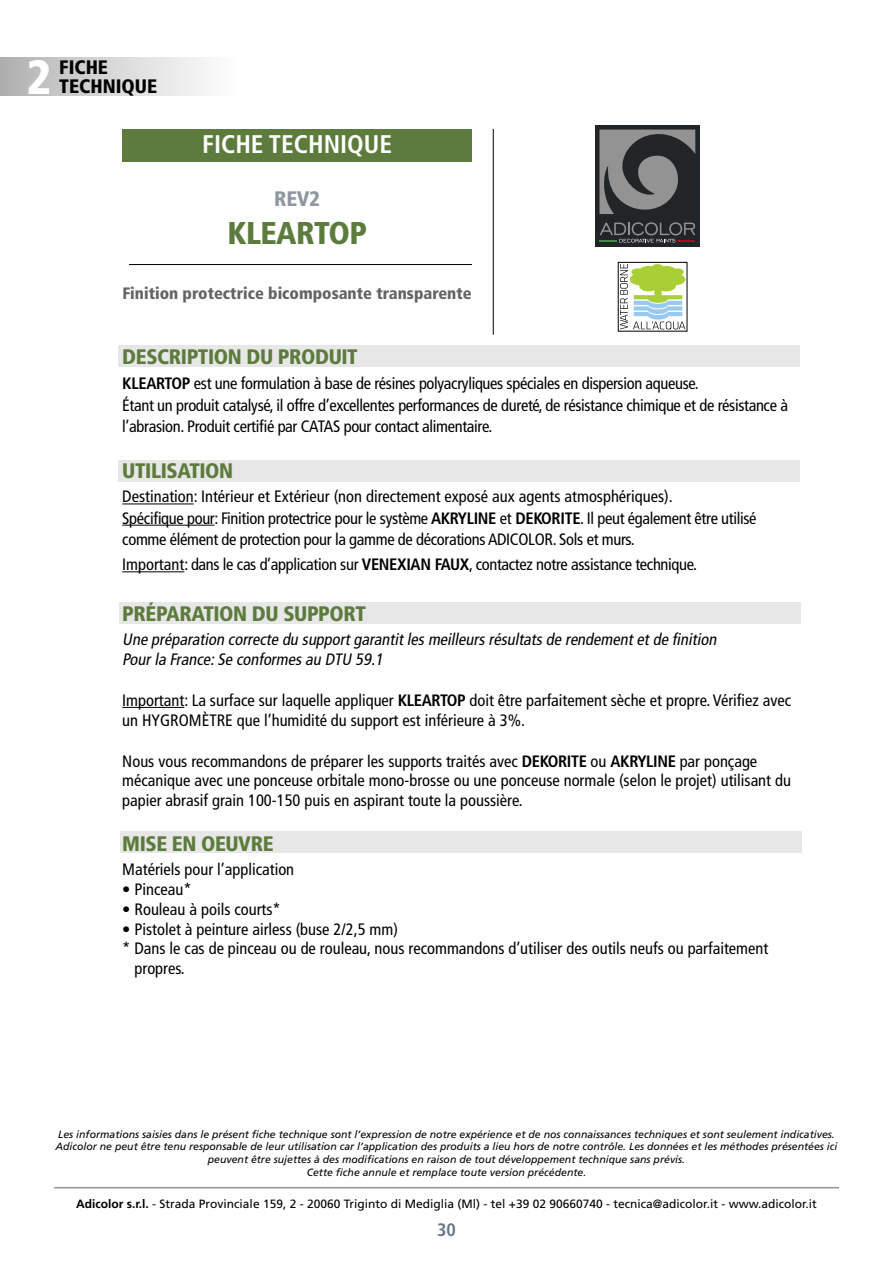
<style>
.page{position:relative;width:893px;height:1263px;background:#fff}
.page>*{position:absolute;margin:0;border:0;box-sizing:border-box;transform-origin:0 0}
.t1{font:900 condensed 48px "Frutiger LT Std";color:#fff}
.t2{font:900 condensed 31.5px "Frutiger LT Std";letter-spacing:-.02em;color:#5c7b3c}
.t3{font:700 condensed 25.5px "Frutiger";color:#fff}
.t4{font:900 condensed 21px "Frutiger LT Std";letter-spacing:-.02em;color:#5c7b3c}
.t5{font:900 condensed 21px "Frutiger LT Std";color:#8f97a2}
.t6{font:900 condensed 19.5px/19.5px "Frutiger LT Std";color:#000}
.t7{font:700 condensed 18px "Frutiger LT Std";color:#657584}
.t8{font:condensed 16.5px/19.8px "Frutiger LT Std";color:#000}
.t9{font:condensed 16.5px/21.1px "Frutiger LT Std";letter-spacing:-.02em;color:#000}
.t10{font:italic condensed 16.5px "Frutiger LT Std";color:#000}
.t11{font:900 condensed 16.5px "Frutiger LT Std";color:#636363}
.t12{font:12px "Frutiger LT Std";color:#000}
.t13{font:italic 10.5px/12.6px "Frutiger LT Std";color:#000;text-align:center}
.s1{font-weight:700}
</style>
<div class="page">
<div style="left:120px;top:831px;width:682px;height:21px;background:#e7e7e7"></div>
<div style="left:119px;top:602px;width:682px;height:22px;background:#e7e7e7"></div>
<div style="left:118px;top:460px;width:682px;height:21px;background:#e7e7e7"></div>
<hr style="left:493px;top:129px;width:1px;height:206px;background:#000">
<hr style="left:129px;top:264px;width:343px;height:1px;background:#000">
<div style="left:595px;top:125px;width:104px;height:122px;background:#212528"></div>
<svg style="left:599px;top:130px;width:96px;height:113px"></svg>
<svg style="left:620px;top:264px;width:65px;height:65px"></svg>
<div style="left:118px;top:346px;width:682px;height:21px;background:#e7e7e7"></div>
<hr style="left:122px;top:503px;width:72px;height:1px;background:#000">
<hr style="left:122px;top:525px;width:92px;height:1px;background:#000">
<hr style="left:122px;top:571px;width:62px;height:1px;background:#000">
<hr style="left:122px;top:707px;width:62px;height:1px;background:#000">
<div style="left:122px;top:129px;width:350px;height:32px;background:#5c7b3c"></div>
<hr style="left:54px;top:1187px;width:785px;height:1px;background:#939393">
<div style="left:0;top:57px;width:244px;height:39px;background:linear-gradient(to right,#b2b2b2,#fff)"></div>
<p class="t1" style="left:26px;top:49px;width:26px">2</p>
<p class="t6" style="left:59px;top:57px;width:99px">FICHE<br>TECHNIQUE</p>
<p class="t3" style="left:170px;top:129px;width:256px">TECHNICAL DATA SHEET</p>
<p class="t5" style="left:274px;top:186px;width:47px">REV2</p>
<p class="t2" style="left:227px;top:214px;width:141px">KLEARTOP</p>
<p class="t3" style="left:202px;top:129px;width:191px">FICHE TECHNIQUE</p>
<p class="t11" style="left:122px;top:283px;width:351px">Finition protectrice bicomposante transparente</p>
<p class="t4" style="left:122px;top:344px;width:237px">DESCRIPTION DU PRODUIT</p>
<p class="t9" style="left:122px;top:373px;width:667px"><span class="s1">KLEARTOP</span> est une formulation à base de résines polyacryliques spéciales en dispersion aqueuse.<br>Étant un produit catalysé, il offre d’excellentes performances de dureté, de résistance chimique et de résistance à l’abrasion. Produit certifié par CATAS pour contact alimentaire.</p>
<p class="t4" style="left:122px;top:458px;width:112px">UTILISATION</p>
<p class="t8" style="left:122px;top:487px;width:552px">Destination: Intérieur et Extérieur (non directement exposé aux agents atmosphériques).</p>
<p class="t9" style="left:122px;top:507px;width:636px">Spécifique pour: Finition protectrice pour le système <span class="s1">AKRYLINE</span> et <span class="s1">DEKORITE</span>. Il peut également être utilisé comme élément de protection pour la gamme de décorations ADICOLOR. Sols et murs.</p>
<p class="t9" style="left:122px;top:554px;width:576px">Important: dans le cas d’application sur <span class="s1">VENEXIAN FAUX</span>, contactez notre assistance technique.</p>
<p class="t4" style="left:122px;top:601px;width:245px">PRÉPARATION DU SUPPORT</p>
<p class="t10" style="left:122px;top:630px;width:599px">Une préparation correcte du supportgarantitlesmeilleursrésultatsde rendementetde finition</p>
<p class="t10" style="left:122px;top:649px;width:266px">Pourla France:Se conformesau DTU 59.1</p>
<p class="t8" style="left:122px;top:690px;width:670px">Important: La surface sur laquelle appliquer <span class="s1">KLEARTOP</span> doit être parfaitement sèche et propre. Vérifiez avec un HYGROMÈTRE que l’humidité du support est inférieure à 3%.</p>
<p class="t8" style="left:122px;top:751px;width:670px">Nous vous recommandons de préparer les supports traités avec <span class="s1">DEKORITE</span> ou <span class="s1">AKRYLINE</span> par ponçage mécanique avec une ponceuse orbitale mono-brosse ou une ponceuse normale (selon le projet) utilisant du papier abrasif grain 100-150 puis en aspirant toute la poussière.</p>
<p class="t4" style="left:122px;top:831px;width:153px">MISE EN OEUVRE</p>
<p class="t8" style="left:122px;top:860px;width:173px">Matériels pour l’application</p>
<p class="t8" style="left:122px;top:879px;width:71px">• Pinceau*</p>
<p class="t8" style="left:122px;top:899px;width:160px">• Rouleau à poils courts*</p>
<p class="t8" style="left:122px;top:919px;width:277px">• Pistolet à peinture airless (buse 2/2,5 mm)</p>
<p class="t8" style="left:135px;top:939px;width:635px;text-indent:-12px">* Dans le cas de pinceau ou de rouleau, nous recommandons d’utiliser des outils neufs ou parfaitement propres.</p>
<p class="t13" style="left:56px;top:1128px;width:783px">Les informations saisies dans le présent fiche technique sont l’expression de notre expérience et de nos connaissances techniques et sont seulement indicatives.<br>Adicolor ne peut être tenu responsable de leur utilisation car l’application des produits a lieu hors de notre contrôle. Les données et les méthodes présentées ici peuvent être sujettes à des modifications en raison de tout développement technique sans prévis.</p>
<p class="t13" style="left:307px;top:1166px;width:281px">Cette fiche annule et remplace toute version précédente.</p>
<p class="t12" style="left:76px;top:1196px;width:742px"><span class="s1">Adicolor s.r.l.</span> - Strada Provinciale 159, 2 - 20060 Triginto di Mediglia (Ml) - tel +39 02 90660740 - tecnica@adicolor.it - www.adicolor.it</p>
<p class="t7" style="left:437px;top:1219px;width:20px">30</p>
</div>
